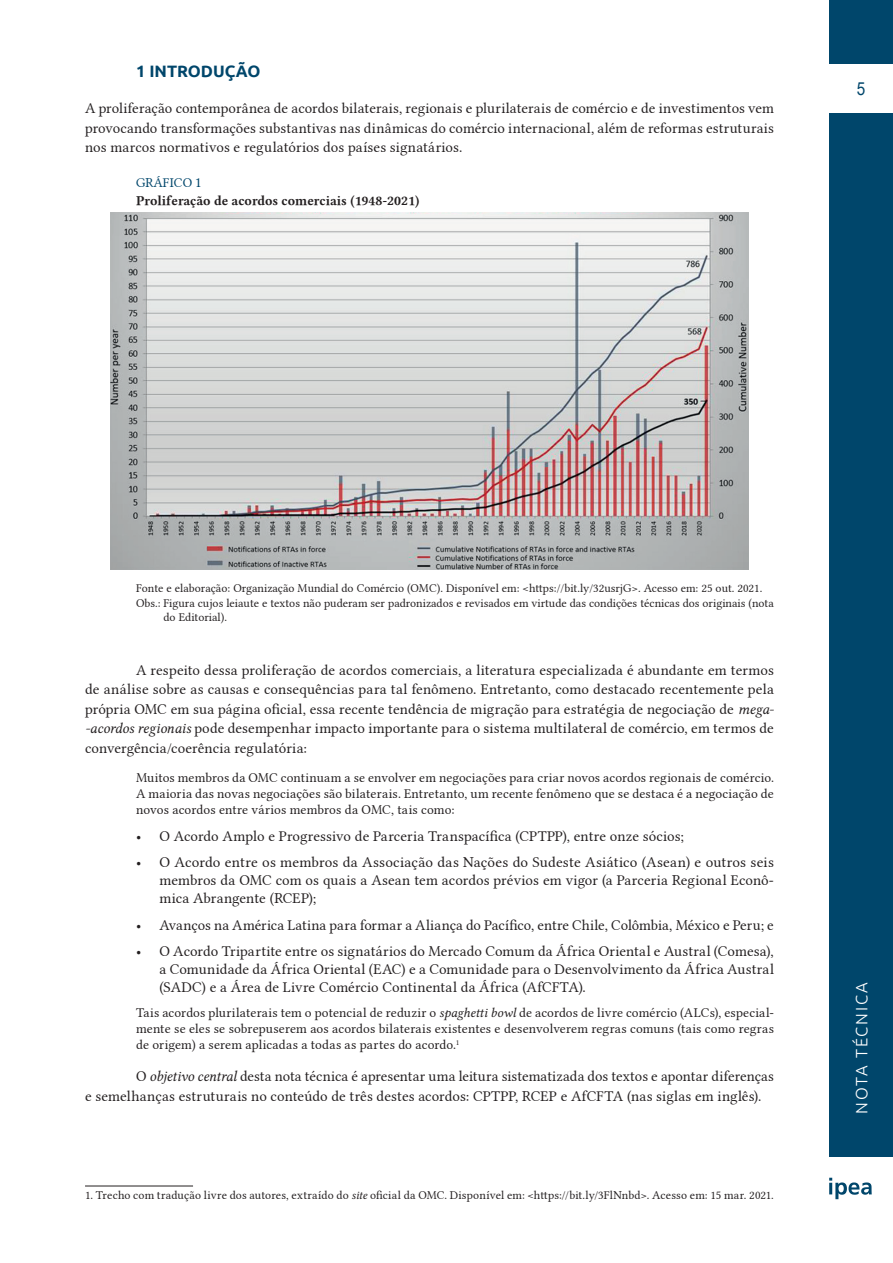
<style>
.page{position:relative;width:893px;height:1263px;background:#fff}
.page>*{position:absolute;margin:0;border:0;box-sizing:border-box;transform-origin:0 0}
.t1{font:18px "Arial";color:#00466b;scale:.85 1}
.t2{font:300 16.5px "Ubuntu";letter-spacing:.11em;color:#fff}
.titulo_1{font:700 16.5px "Ubuntu";color:#00466b}
.texto_com_recuo{font:15px/19.5px "Linux Libertine G";letter-spacing:.005em;color:#231f20;text-align:justify}
.texto_sem_recuo{font:15px/19.5px "Linux Libertine G";letter-spacing:.005em;color:#231f20;text-align:justify}
.blocado{font:13.5px/16.2px "Linux Libertine G";letter-spacing:.01em;color:#231f20;text-align:justify}
.Sub_Títulos_Tabelas{font:13.5px "Linux Libertine GB";color:#231f20}
.Titulos_tabela{font:13.5px "Linux Libertine G";letter-spacing:.005em;color:#00466b}
.fonte-3{font:12px/14.4px "Linux Libertine G";color:#231f20}
.Rodapé{font:12px "Linux Libertine G";letter-spacing:.01em;color:#231f20}
.fonte-1{font:12px "Linux Libertine G";color:#231f20}
.s1{font-family:"Linux Libertine GI"}
</style>
<div class="page">
<div style="left:829px;top:113px;width:64px;height:1043px;background:#00466b"></div>
<div style="left:829px;top:0;width:64px;height:64px;background:#00466b"></div>
<svg style="left:829px;top:1178px;width:43px;height:21px"></svg>
<img style="left:110px;top:213px;width:638px;height:356px">
<hr style="left:85px;top:1185px;width:108px;height:1px;background:#231f20">
<p class="titulo_1" style="left:136px;top:61px;width:126px">1 INTRODUÇÃO</p>
<p class="texto_sem_recuo" style="left:85px;top:98px;width:690px">A proliferação contemporânea de acordos bilaterais, regionais e plurilaterais de comércio e de investimentos vem provocando transformações substantivas nas dinâmicas do comércio internacional, além de reformas estruturais nos marcos normativos e regulatórios dos países signatários.</p>
<p class="Titulos_tabela" style="left:136px;top:175px;width:66px">GRÁFICO 1</p>
<p class="Sub_Títulos_Tabelas" style="left:136px;top:191px;width:285px">Proliferação de acordos comerciais (1948-2021)</p>
<p class="t1" style="left:857px;top:76px;width:12px">5</p>
<p class="fonte-1" style="left:136px;top:582px;width:628px">Fonte e elaboração: Organização Mundial do Comércio (OMC). Disponível em: &lt;https://bit.ly/32usrjG&gt;. Acesso em: 25 out. 2021.</p>
<p class="fonte-3" style="left:164px;top:596px;width:612px;text-indent:-27px">Obs.: Figura cujos leiaute e textos não puderam ser padronizados e revisados em virtude das condições técnicas dos originais (nota do Editorial).</p>
<p class="texto_com_recuo" style="left:85px;top:660px;width:690px;text-indent:51px">A respeito dessa proliferação de acordos comerciais, a literatura especializada é abundante em termos de análise sobre as causas e consequências para tal fenômeno. Entretanto, como destacado recentemente pela própria OMC em sua página oficial, essa recente tendência de migração para estratégia de negociação de <span class="s1">mega--acordos regionais</span> pode desempenhar impacto importante para o sistema multilateral de comércio, em termos de convergência/coerência regulatória:</p>
<p class="blocado" style="left:136px;top:769px;width:639px">Muitos membros da OMC continuam a se envolver em negociações para criar novos acordos regionais de comércio.<br>A maioria das novas negociações são bilaterais. Entretanto, um recente fenômeno que se destaca é a negociação de novos acordos entre vários membros da OMC, tais como:</p>
<p class="texto_com_recuo" style="left:136px;top:826px;width:549px">• O Acordo Amplo e Progressivo de Parceria Transpacífica (CPTPP), entre onze sócios;</p>
<p class="texto_com_recuo" style="left:159px;top:853px;width:616px;line-height:18px;text-indent:-23px">• O Acordo entre os membros da Associação das Nações do Sudeste Asiático (Asean) e outros seis membros da OMC com os quais a Asean tem acordos prévios em vigor (a Parceria Regional Econô&shy;mica Abrangente (RCEP);</p>
<p class="texto_com_recuo" style="left:136px;top:915px;width:639px">• Avanços na América Latina para formar a Aliança do Pacífico, entre Chile, Colômbia, México e Peru; e</p>
<p class="texto_com_recuo" style="left:159px;top:942px;width:616px;line-height:18px;text-indent:-23px">• O Acordo Tripartite entre os signatários do Mercado Comum da África Oriental e Austral (Comesa), a Comunidade da África Oriental (EAC) e a Comunidade para o Desenvolvimento da África Austral (SADC) e a Área de Livre Comércio Continental da África (AfCFTA).</p>
<p class="blocado" style="left:136px;top:1004px;width:639px">Tais acordos plurilaterais tem o potencial de reduzir o <span class="s1">spaghetti bowl</span> de acordos de livre comércio (ALCs), especial&shy;mente se eles se sobrepuserem aos acordos bilaterais existentes e desenvolverem regras comuns (tais como regras de origem) a serem aplicadas a todas as partes do acordo.<sup>1</sup></p>
<p class="texto_com_recuo" style="left:85px;top:1067px;width:690px;text-indent:51px">O <span class="s1">objetivo central</span> desta nota técnica é apresentar uma leitura sistematizada dos textos e apontar diferenças e semelhanças estruturais no conteúdo de três destes acordos: CPTPP, RCEP e AfCFTA (nas siglas em inglês).</p>
<p class="Rodapé" style="left:85px;top:1188px;width:690px">1. Trecho com tradução livre dos autores, extraído do <span class="s1">site</span> oficial da OMC. Disponível em: &lt;https://bit.ly/3FlNnbd&gt;. Acesso em: 15 mar. 2021.</p>
<p class="t2" style="left:852px;top:1114px;width:133px;rotate:-90deg">NOTA TÉCNICA</p>
</div>
